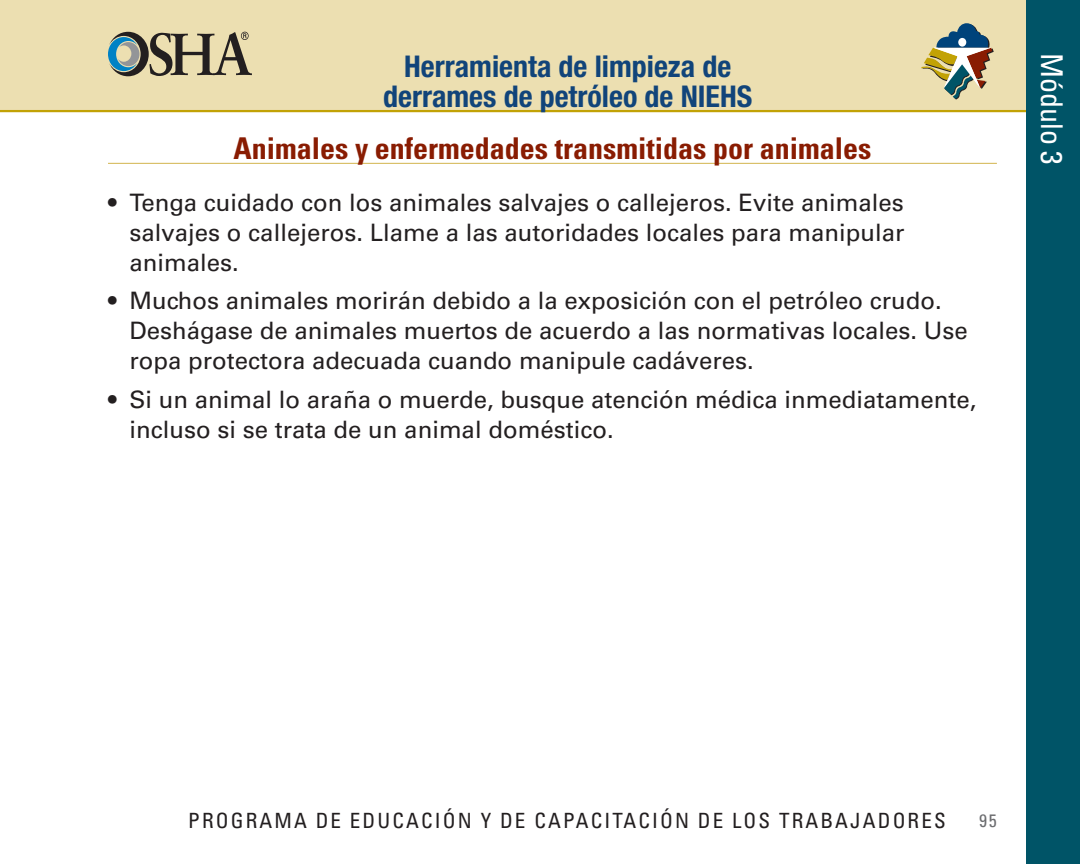
<style>
.page{position:relative;width:1080px;height:864px;background:#fff}
.page>*{position:absolute;margin:0;border:0;box-sizing:border-box;transform-origin:0 0}
.t1{font:700 condensed 30px/30px "Helvetica Neue";color:#11447a;text-align:center}
.TITLE{font:700 condensed 30px "Univers";color:#891c02}
.SIDE_TITLE_RIGHT{font:condensed 30px "Univers";color:#fff}
.BULLETS{font:24px/30px "Univers";color:#231f20}
.t2{font:condensed 21px "Univers";letter-spacing:.1em;color:#231f20}
.t3{font:condensed 18px "Univers";color:#6c6d70}
</style>
<div class="page">
<div style="left:0;top:0;width:1080px;height:112px;background:#ecdfb1"></div>
<hr style="left:0;top:110px;width:1080px;height:2px;background:#c2a205">
<svg style="left:921px;top:23px;width:73px;height:77px"></svg>
<svg style="left:108px;top:32px;width:144px;height:44px"></svg>
<hr style="left:108px;top:163px;width:889px;height:1px;background:#d2b54e">
<div style="left:1026px;top:0;width:54px;height:864px;background:#005467"></div>
<p class="t1" style="left:383px;top:51px;width:371px">Herramienta de limpieza de derrames de petróleo de NIEHS</p>
<p class="TITLE" style="left:233px;top:130px;width:640px">Animales y enfermedades transmitidas por animales</p>
<p class="BULLETS" style="left:130px;top:187px;width:776px;text-align:justify;text-indent:-22px">• Tenga cuidado con los animales salvajes o callejeros. Evite animales salvajes o callejeros. Llame a las autoridades locales para manipular animales.</p>
<p class="BULLETS" style="left:130px;top:286px;width:840px;text-indent:-22px">• Muchos animales morirán debido a la exposición con el petróleo crudo.<br>Deshágase de animales muertos de acuerdo a las normativas locales. Use ropa protectora adecuada cuando manipule cadáveres.</p>
<p class="BULLETS" style="left:130px;top:385px;width:848px;text-indent:-22px">• Si un animal lo araña o muerde, busque atención médica inmediatamente, incluso si se trata de un animal doméstico.</p>
<p class="SIDE_TITLE_RIGHT" style="left:1071px;top:53px;width:113px;rotate:90deg">Módulo 3</p>
<p class="t2" style="left:188px;top:807px;width:759px">PROGRAMA DE EDUCACIÓN Y DE CAPACITACIÓN DE LOS TRABAJADORES</p>
<p class="t3" style="left:979px;top:809px;width:19px">95</p>
</div>
